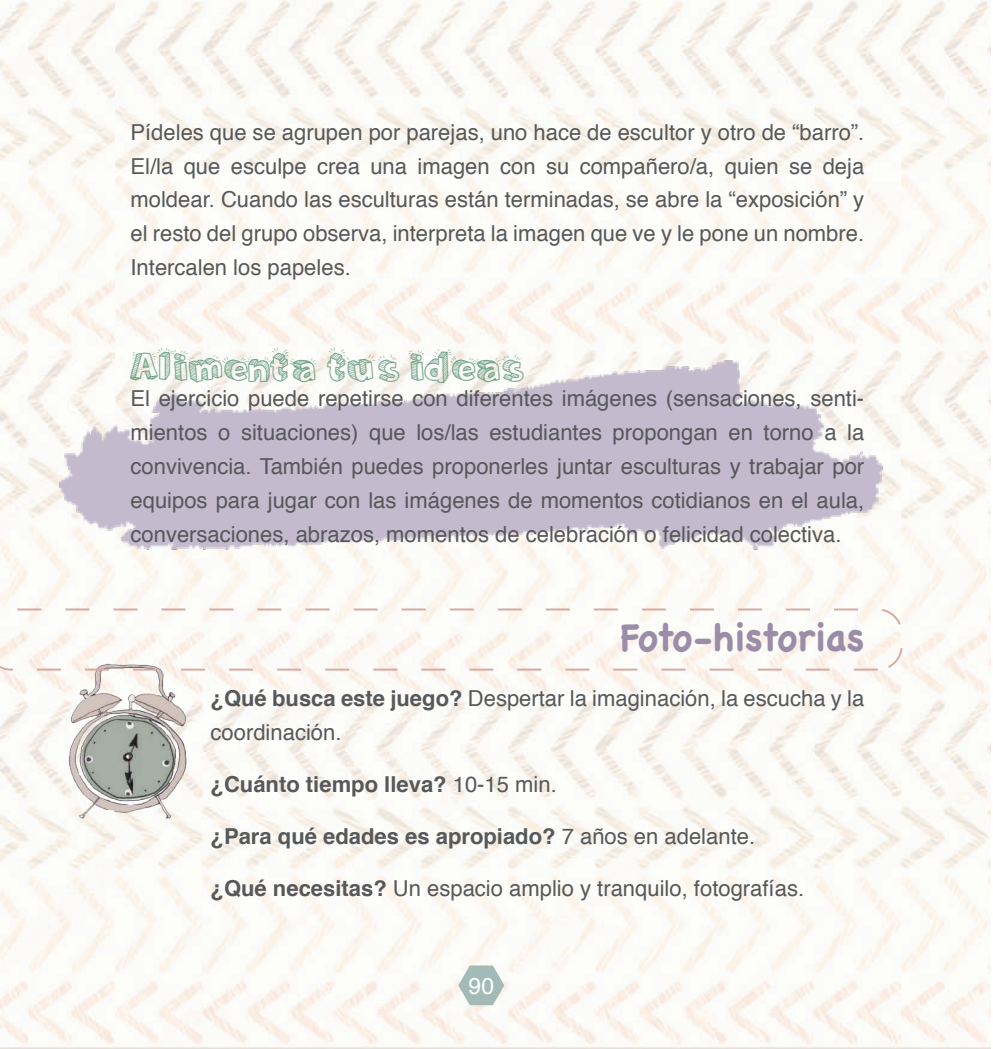
<style>
.page{position:relative;width:993px;height:1049px;background:#fff}
.page>*{position:absolute;margin:0;border:0;box-sizing:border-box;transform-origin:0 0}
.t1{font:40px "Sketch 3 D";color:#73a58b}
.t2{font:700 38px "Chalkboard SE";letter-spacing:-.02em;color:#9b8da8}
.t3{font:23px "Helvetica";color:#fff}
.t4{font:22px/34px "Helvetica";color:#57585a;text-align:justify}
.t5{font:700 22px "Helvetica";color:#57585a}
.s1{font-weight:700}
.s2{font-weight:400}
</style>
<div class="page">
<img style="left:0;top:0;width:989px;height:1049px">
<svg style="left:458px;top:965px;width:46px;height:40px"></svg>
<img style="left:67px;top:671px;width:125px;height:155px">
<img style="left:56px;top:307px;width:831px;height:301px">
<svg style="left:0;top:608px;width:902px;height:63px"></svg>
<p class="t4" style="left:130px;top:115px;width:735px">Pídeles que se agrupen por parejas, uno hace de escultor y otro de “barro”.<br>El/la que esculpe crea una imagen con su compañero/a, quien se deja moldear. Cuando las esculturas están terminadas, se abre la “exposición” y el resto del grupo observa, interpreta la imagen que ve y le pone un nombre.<br>Intercalen los papeles.</p>
<h1 class="t1" style="left:130px;top:344px;width:393px">Alimenta tus ideas</h1>
<p class="t4" style="left:130px;top:381px;width:735px">El ejercicio puede repetirse con diferentes imágenes (sensaciones, senti&shy;mientos o situaciones) que los/las estudiantes propongan en torno a la convivencia. También puedes proponerles juntar esculturas y trabajar por equipos para jugar con las imágenes de momentos cotidianos en el aula, conversaciones, abrazos, momentos de celebración o felicidad colectiva.</p>
<h2 class="t2" style="left:620px;top:614px;width:245px">Foto-historias</h2>
<p class="t4" style="left:210px;top:681px;width:655px"><span class="s1">¿Qué busca este juego?</span> Despertar la imaginación, la escucha y la coordinación.</p>
<p class="t5" style="left:210px;top:766px;width:347px">¿Cuánto tiempo lleva? <span class="s2">10-15 min.</span></p>
<p class="t5" style="left:210px;top:818px;width:546px">¿Para qué edades es apropiado? <span class="s2">7 años en adelante.</span></p>
<p class="t4" style="left:210px;top:871px;width:595px"><span class="s1">¿Qué necesitas?</span> Un espacio amplio y tranquilo, fotografías.</p>
<p class="t3" style="left:468px;top:968px;width:27px">90</p>
</div>
